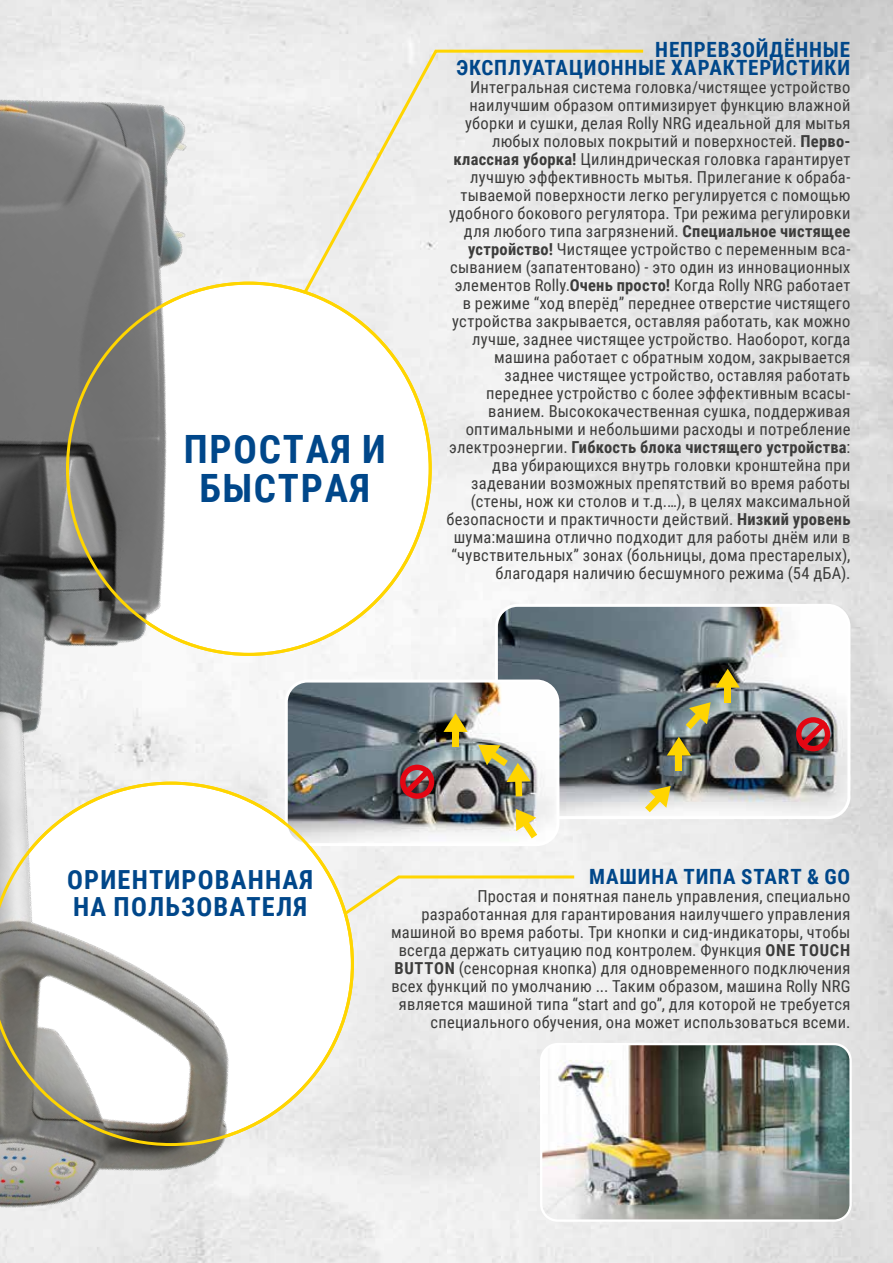
<style>
.page{position:relative;width:893px;height:1263px;background:#fff}
.page>*{position:absolute;margin:0;border:0;box-sizing:border-box;transform-origin:0 0}
.t1{font:700 39px "Roboto Condensed";letter-spacing:.045em;color:#00478a}
.t2{font:700 26.25px "Roboto Condensed";letter-spacing:.045em;color:#00478a}
._3-Testo{font:700 21px "Roboto Condensed";letter-spacing:.04em;color:#00478a}
._3-Testo-2{font:16.5px/18px "Roboto Condensed";letter-spacing:.015em;color:#3c3c3b;text-align:right}
.s1{font-weight:700}
</style>
<div class="page">
<img style="left:0;top:0;width:893px;height:1263px">
<div style="left:354px;top:874px;width:223px;height:162px;background:#efeeee"></div>
<svg style="left:241px;top:48px;width:405px;height:359px"></svg>
<svg style="left:68px;top:283px;width:362px;height:371px"></svg>
<img style="left:496px;top:605px;width:353px;height:213px">
<div style="left:495px;top:604px;width:355px;height:215px;border:3px solid #fff;border-radius:21px"></div>
<img style="left:286px;top:681px;width:272px;height:163px">
<div style="left:285px;top:679px;width:274px;height:167px;border:3px solid #fff;border-radius:21px"></div>
<div style="left:676px;top:750px;width:6px;height:20px;background:#ffd500"></div>
<svg style="left:667px;top:737px;width:24px;height:18px"></svg>
<svg style="left:645px;top:786px;width:26px;height:26px"></svg>
<svg style="left:516px;top:809px;width:21px;height:29px"></svg>
<svg style="left:478px;top:745px;width:53px;height:51px"></svg>
<div style="left:724px;top:682px;width:7px;height:20px;background:#ffd500"></div>
<svg style="left:716px;top:669px;width:24px;height:18px"></svg>
<div style="left:452px;top:727px;width:7px;height:20px;background:#ffd500"></div>
<svg style="left:443px;top:713px;width:25px;height:19px"></svg>
<svg style="left:686px;top:702px;width:25px;height:27px"></svg>
<svg style="left:793px;top:714px;width:40px;height:40px"></svg>
<svg style="left:397px;top:762px;width:40px;height:39px"></svg>
<svg style="left:0;top:782px;width:354px;height:364px"></svg>
<img style="left:541px;top:1044px;width:310px;height:176px">
<div style="left:540px;top:1043px;width:312px;height:179px;border:2px solid #fff;border-radius:17px"></div>
<p class="t1" style="left:184px;top:422px;width:204px">ПРОСТАЯ И</p>
<p class="t1" style="left:199px;top:461px;width:172px">БЫСТРАЯ</p>
<p class="_3-Testo" style="left:655px;top:35px;width:196px">НЕПРЕВЗОЙДЁННЫЕ</p>
<p class="_3-Testo" style="left:457px;top:53px;width:395px">ЭКСПЛУАТАЦИОННЫЕ ХАРАКТЕРИСТИКИ</p>
<p class="_3-Testo-2" style="left:446px;top:78px;width:405px">Интегральная система головка/чистящее устройство наилучшим образом оптимизирует функцию влажной уборки и сушки, делая Rolly NRG идеальной для мытья любых половых покрытий и поверхностей. <span class="s1">Перво&shy;классная уборка!</span> Цилиндрическая головка гарантирует лучшую эффективность мытья. Прилегание к обраба&shy;тываемой поверхности легко регулируется с помощью удобного бокового регулятора. Три режима регулировки для любого типа загрязнений. <span class="s1">Специальное чистящее устройство!</span> Чистящее устройство с переменным вса&shy;сыванием (запатентовано) - это один из инновационных элементов Rolly.<span class="s1">Очень просто!</span> Когда Rolly NRG работает в режиме “ход вперёд” переднее отверстие чистящего устройства закрывается, оставляя работать, как можно лучше, заднее чистящее устройство. Наоборот, когда машина работает с обратным ходом, закрывается заднее чистящее устройство, оставляя работать переднее устройство с более эффективным всасы&shy;ванием. Высококачественная сушка, поддерживая оптимальными и небольшими расходы и потребление электроэнергии. <span class="s1">Гибкость блока чистящего устройства</span>: два убирающихся внутрь головки кронштейна при задевании возможных препятствий во время работы (стены, нож ки столов и т.д.…), в целях максимальной безопасности и практичности действий. <span class="s1">Низкий уровень </span>шума:машина отлично подходит для работы днём или в “чувствительных” зонах (больницы, дома престарелых), благодаря наличию бесшумного режима (54 дБA).</p>
<p class="t2" style="left:67px;top:862px;width:247px">ОРИЕНТИРОВАННАЯ</p>
<p class="t2" style="left:73px;top:888px;width:236px">НА ПОЛЬЗОВАТЕЛЯ</p>
<p class="_3-Testo" style="left:589px;top:862px;width:262px">МАШИНА ТИПА START &amp; GO</p>
<p class="_3-Testo-2" style="left:391px;top:886px;width:461px">Простая и понятная панель управления, специально разработанная для гарантирования наилучшего управления машиной во время работы. Три кнопки и сид-индикаторы, чтобы всегда держать ситуацию под контролем. Функция <span class="s1">ONE TOUCH BUTTON</span> (сенсорная кнопка) для одновременного подключения всех функций по умолчанию ... Таким образом, машина Rolly NRG является машиной типа “start and go”, для которой не требуется специального обучения, она может использоваться всеми.</p>
</div>
